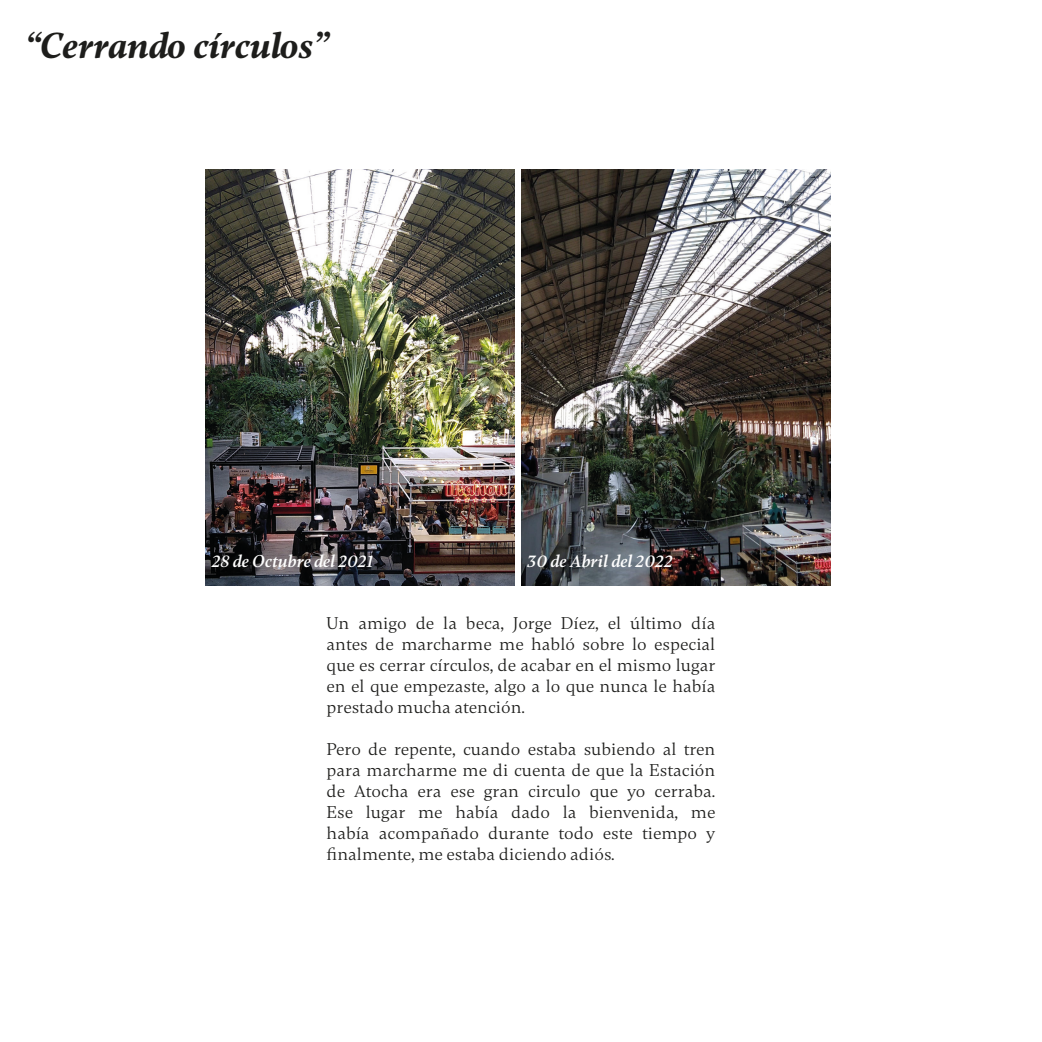
<style>
.page{position:relative;width:1042px;height:1042px;background:#fff}
.page>*{position:absolute;margin:0;border:0;box-sizing:border-box;transform-origin:0 0}
.t1{font:italic 700 36.75px "Gambetta";color:#1d1d1b}
.t2{font:17.5px/21px "Gambetta";color:#1d1d1b;text-align:justify}
.t3{font:italic 600 17.5px "Gambetta";color:#fff}
</style>
<div class="page">
<img style="left:205px;top:170px;width:309px;height:416px">
<img style="left:521px;top:170px;width:309px;height:416px">
<p class="t1" style="left:25px;top:25px;width:305px">“Cerrando círculos”</p>
<p class="t3" style="left:212px;top:551px;width:163px">28 de Octubre del 2021</p>
<p class="t3" style="left:528px;top:551px;width:147px">30 de Abril del 2022</p>
<p class="t2" style="left:327px;top:613px;width:390px">Un amigo de la beca, Jorge Díez, el último día antes de marcharme me habló sobre lo especial que es cerrar círculos, de acabar en el mismo lugar en el que empezaste, algo a lo que nunca le había prestado mucha atención.</p>
<p class="t2" style="left:327px;top:739px;width:390px">Pero de repente, cuando estaba subiendo al tren para marcharme me di cuenta de que la Estación de Atocha era ese gran circulo que yo cerraba.<br>Ese lugar me había dado la bienvenida, me había acompañado durante todo este tiempo y finalmente, me estaba diciendo adiós.</p>
</div>
